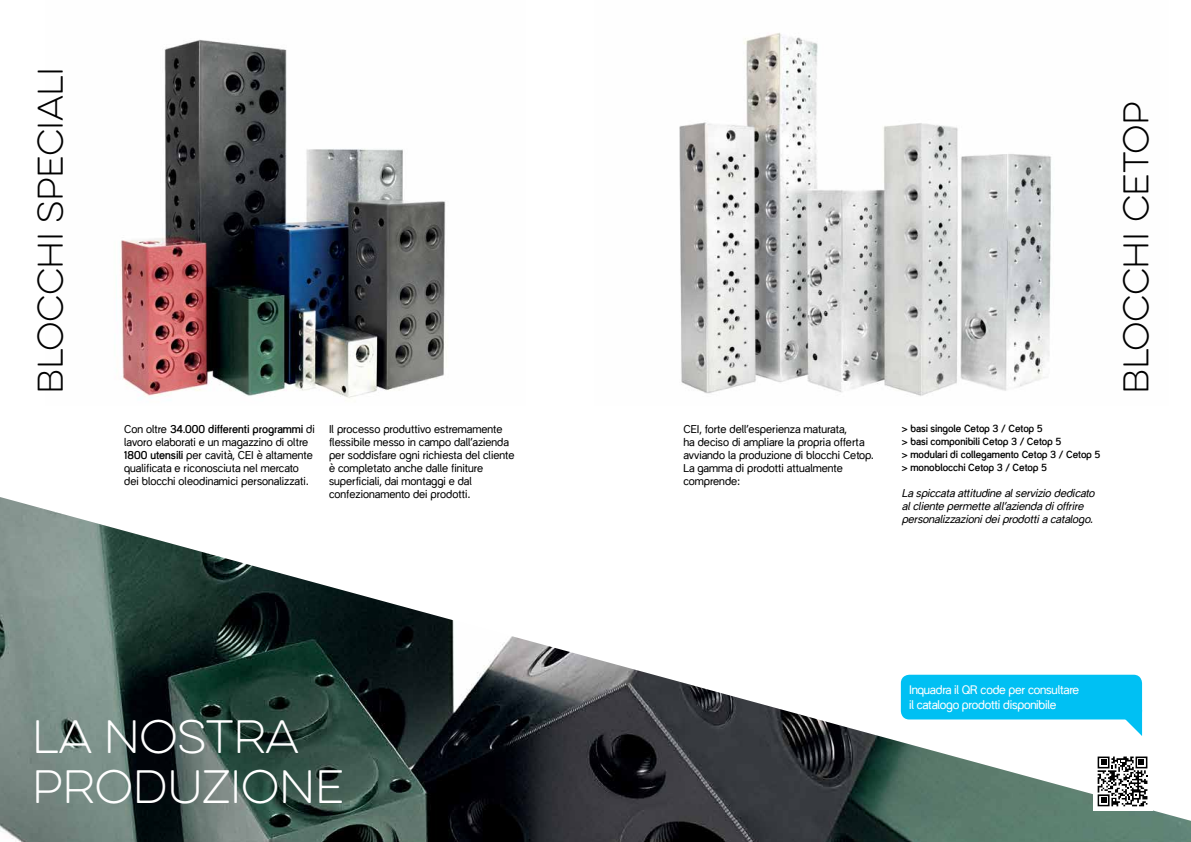
<style>
.page{position:relative;width:1191px;height:842px;background:#fff}
.page>*{position:absolute;margin:0;border:0;box-sizing:border-box;transform-origin:0 0}
.t1{font:100 42px/50.4px "Eveleth Clean";letter-spacing:-.02em;color:#fff}
.t2{font:100 32px "Eveleth Clean";letter-spacing:-.02em;color:#000}
.t3{font:12px/14.4px "Codent";letter-spacing:-.02em;color:#fff}
.t4{font:11px/13px "Codent";color:#000}
.t5{font:italic 11px/13px "Codent";color:#000}
.t6{font:700 10px/13px "Codent";color:#000}
.s1{font-weight:700}
</style>
<div class="page">
<img style="left:0;top:497px;width:1191px;height:345px">
<div style="left:1092px;top:752px;width:60px;height:59px;background:#fff"></div>
<svg style="left:1116px;top:713px;width:26px;height:23px"></svg>
<div style="left:901px;top:675px;width:241px;height:44px;background:#00c0f3;border-radius:9px"></div>
<img style="left:679px;top:32px;width:372px;height:364px">
<img style="left:120px;top:39px;width:326px;height:359px">
<svg style="left:1097px;top:756px;width:50px;height:50px"></svg>
<h2 class="t2" style="left:28px;top:394px;width:329px;rotate:-90deg">BLOCCHI SPECIALI</h2>
<p class="t4" style="left:124px;top:423px;width:192px">Con oltre <span class="s1">34.000 differenti programmi</span> di lavoro elaborati e un magazzino di oltre <span class="s1">1800 utensili</span> per cavità, CEI è altamente qualificata e riconosciuta nel mercato dei blocchi oleodinamici personalizzati.</p>
<p class="t4" style="left:329px;top:423px;width:187px">Il processo produttivo estremamente flessibile messo in campo dall’azienda per soddisfare ogni richiesta del cliente è completato anche dalle finiture superficiali, dai montaggi e dal confezionamento dei prodotti.</p>
<p class="t4" style="left:683px;top:423px;width:191px">CEI, forte dell’esperienza maturata,<br>ha deciso di ampliare la propria offerta avviando la produzione di blocchi Cetop.<br>La gamma di prodotti attualmente comprende:</p>
<p class="t6" style="left:902px;top:422px;width:200px">&gt; basi singole Cetop 3 / Cetop 5<br>&gt; basi componibili Cetop 3 / Cetop 5<br>&gt; modulari di collegamento Cetop 3 / Cetop 5 &gt; monoblocchi Cetop 3 / Cetop 5</p>
<p class="t5" style="left:902px;top:487px;width:194px">La spiccata attitudine al servizio dedicato al cliente permette all’azienda di offrire personalizzazioni dei prodotti a catalogo.</p>
<h2 class="t2" style="left:1114px;top:394px;width:294px;rotate:-90deg">BLOCCHI cetop</h2>
<h1 class="t1" style="left:32px;top:712px;width:314px">LA NOSTRA<br>PRODUZIONE</h1>
<p class="t3" style="left:909px;top:683px;width:172px">Inquadra il QR code per consultare il catalogo prodotti disponibile</p>
</div>
